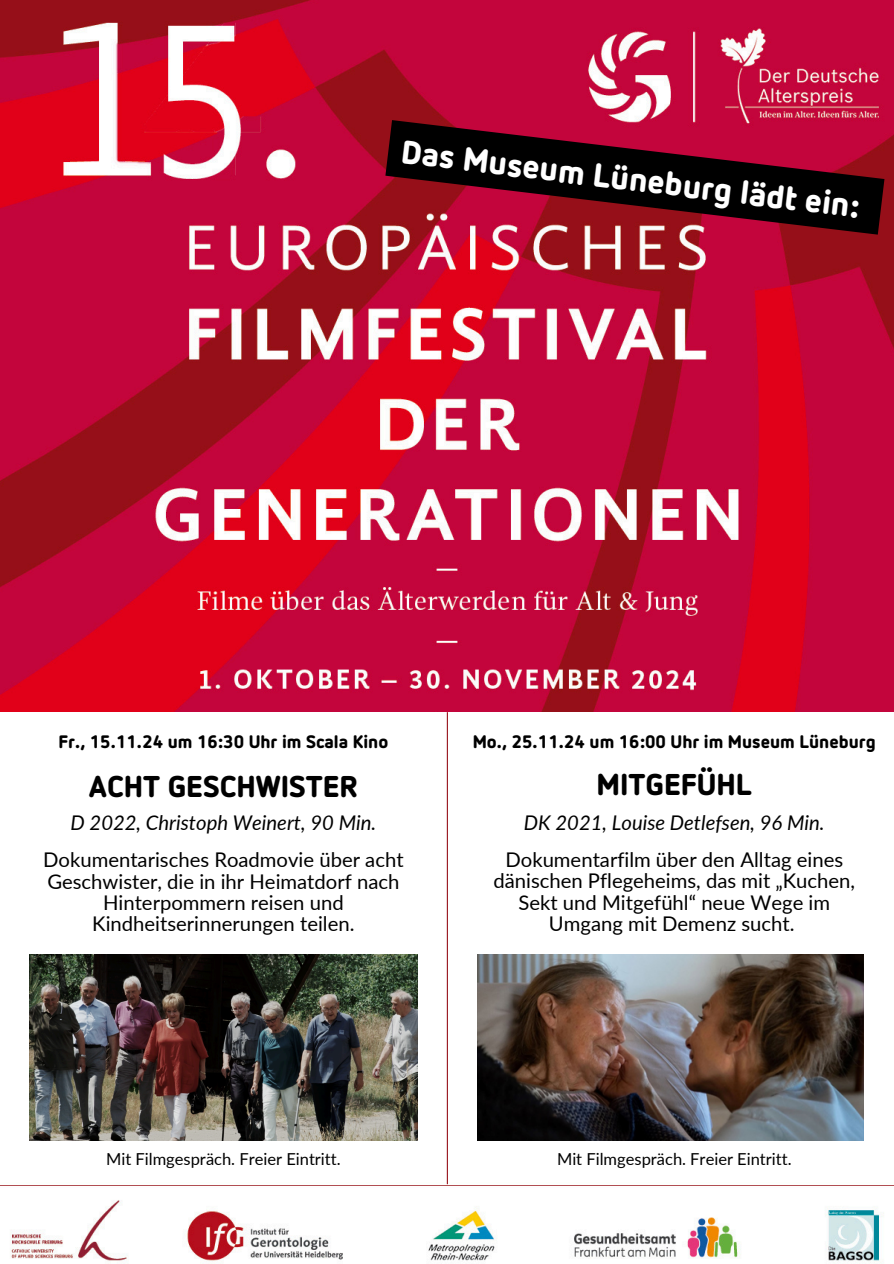
<style>
.page{position:relative;width:894px;height:1264px;background:#fff}
.page>*{position:absolute;margin:0;border:0;box-sizing:border-box;transform-origin:0 0}
.t1{font:900 33px "Netto Offc W01";color:#fff}
.t2{font:900 30px "Netto Offc W01";color:#000}
.t3{font:20.25px/21.3px "Lato";color:#000;text-align:center}
.t4{font:italic 20.25px "Lato";color:#000}
.t5{font:900 18px "Netto Offc W01";color:#000}
.t6{font:16.5px "Lato";color:#000}
</style>
<div class="page">
<img style="left:0;top:0;width:893px;height:1263px">
<div style="left:0;top:712px;width:893px;height:266px;background:#fff"></div>
<img style="left:30px;top:954px;width:387px;height:186px">
<img style="left:477px;top:954px;width:386px;height:186px">
<svg style="left:385px;top:120px;width:499px;height:115px;background:#5d081c"></svg>
<hr style="left:446px;top:712px;width:2px;height:472px;background:#98141d">
<p class="t1" style="left:404px;top:128px;width:462px;rotate:7deg">Das Museum Lüneburg lädt ein:</p>
<h4 class="t5" style="left:58px;top:728px;width:331px">Fr., 15.11.24 um 16:30 Uhr im Scala Kino</h4>
<h1 class="t2" style="left:89px;top:765px;width:270px">ACHT GESCHWISTER</h1>
<h3 class="t5" style="left:472px;top:728px;width:404px">Mo., 25.11.24 um 16:00 Uhr im Museum Lüneburg</h3>
<h3 class="t2" style="left:596px;top:763px;width:157px">MITGEFÜHL</h3>
<h1 class="t4" style="left:70px;top:810px;width:307px">D 2022, Christoph Weinert, 90 Min.</h1>
<h3 class="t3" style="left:43px;top:848px;width:362px">Dokumentarisches Roadmovie über acht Geschwister, die in ihr Heimatdorf nach Hinterpommern reisen und Kindheitserinnerungen teilen.</h3>
<h3 class="t6" style="left:106px;top:1148px;width:236px">Mit Filmgespräch. Freier Eintritt.</h3>
<p class="t4" style="left:524px;top:810px;width:302px">DK 2021, Louise Detlefsen, 96 Min.</p>
<p class="t3" style="left:493px;top:848px;width:363px">Dokumentarfilm über den Alltag eines dänischen Pflegeheims, das mit „Kuchen, Sekt und Mitgefühl“ neue Wege im Umgang mit Demenz sucht.</p>
<p class="t6" style="left:557px;top:1148px;width:236px">Mit Filmgespräch. Freier Eintritt.</p>
</div>
